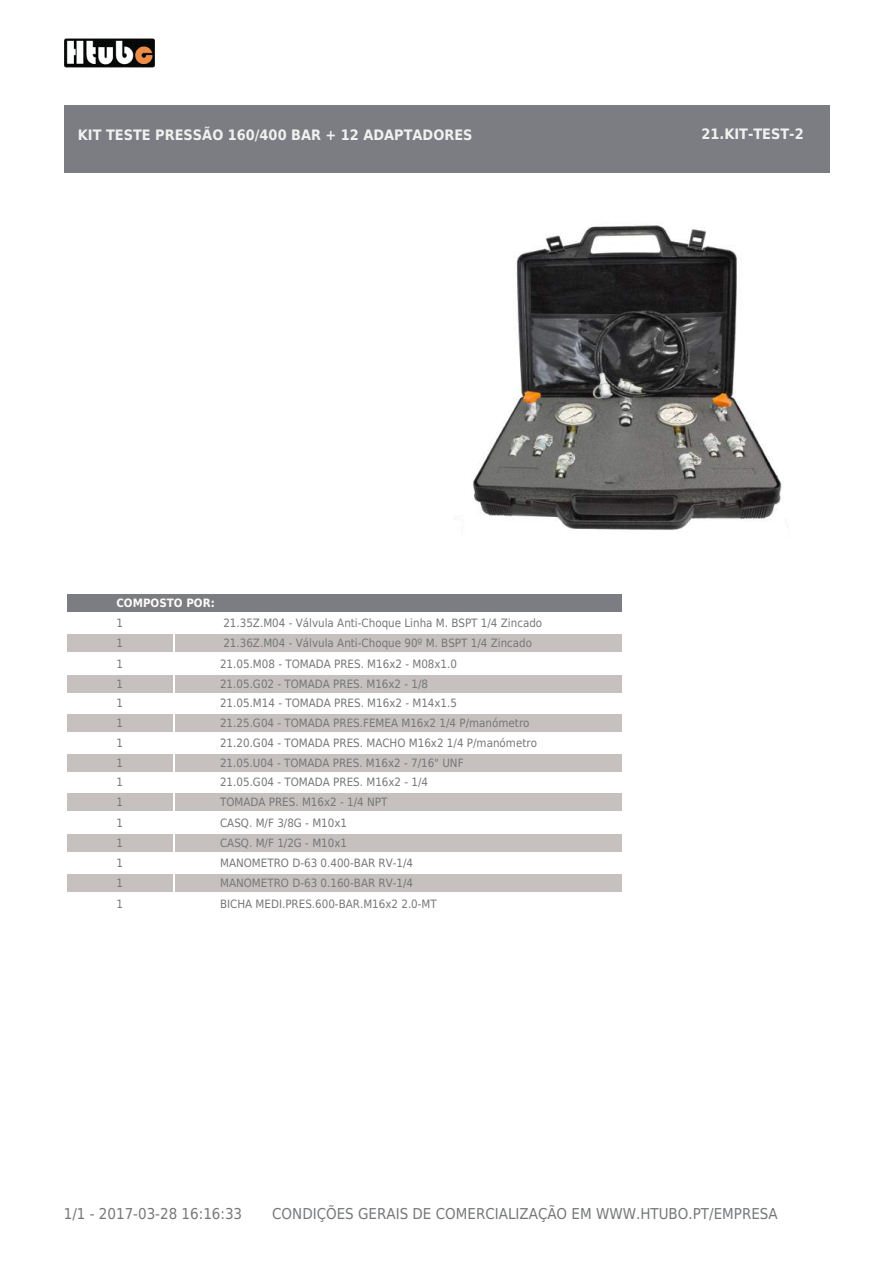
<style>
.page{position:relative;width:893px;height:1263px;background:#fff}
.page>*{position:absolute;margin:0;border:0;box-sizing:border-box;transform-origin:0 0}
.t1{font:15px "DejaVu Sans Condensed";color:#757779}
.t2{font:700 14.4px "DejaVu Sans Condensed";color:#f1f1f2}
.t3{font:11.55px "DejaVu Sans Condensed";color:#757779}
.t4{font:700 11.55px "DejaVu Sans Condensed";color:#fffbf9}
</style>
<div class="page">
<img style="left:64px;top:38px;width:91px;height:29px">
<div style="left:64px;top:105px;width:765px;height:68px;background:#7b7d82"></div>
<div style="left:67px;top:635px;width:106px;height:17px;background:#c6c1bf"></div>
<div style="left:175px;top:635px;width:446px;height:17px;background:#c6c1bf"></div>
<div style="left:67px;top:675px;width:106px;height:17px;background:#c6c1bf"></div>
<div style="left:175px;top:675px;width:446px;height:17px;background:#c6c1bf"></div>
<div style="left:67px;top:594px;width:554px;height:18px;background:#7b7d82"></div>
<div style="left:67px;top:714px;width:106px;height:18px;background:#c6c1bf"></div>
<div style="left:175px;top:714px;width:446px;height:18px;background:#c6c1bf"></div>
<div style="left:67px;top:754px;width:106px;height:18px;background:#c6c1bf"></div>
<div style="left:175px;top:754px;width:446px;height:18px;background:#c6c1bf"></div>
<div style="left:67px;top:793px;width:106px;height:18px;background:#c6c1bf"></div>
<div style="left:175px;top:793px;width:446px;height:18px;background:#c6c1bf"></div>
<div style="left:67px;top:834px;width:106px;height:17px;background:#c6c1bf"></div>
<div style="left:175px;top:834px;width:446px;height:17px;background:#c6c1bf"></div>
<div style="left:67px;top:874px;width:106px;height:17px;background:#c6c1bf"></div>
<div style="left:175px;top:874px;width:446px;height:17px;background:#c6c1bf"></div>
<img style="left:472px;top:225px;width:310px;height:305px">
<p class="t2" style="left:78px;top:123px;width:396px">KIT TESTE PRESSÃO 160/400 BAR + 12 ADAPTADORES</p>
<p class="t2" style="left:701px;top:122px;width:104px">21.KIT-TEST-2</p>
<p class="t4" style="left:116px;top:593px;width:100px">COMPOSTO POR:</p>
<p class="t3" style="left:116px;top:614px;width:8px">1</p>
<p class="t3" style="left:223px;top:614px;width:320px">21.35Z.M04 - Válvula Anti-Choque Linha M. BSPT 1/4 Zincado</p>
<p class="t3" style="left:116px;top:634px;width:8px">1</p>
<p class="t3" style="left:223px;top:634px;width:310px">21.36Z.M04 - Válvula Anti-Choque 90º M. BSPT 1/4 Zincado</p>
<p class="t3" style="left:116px;top:654px;width:8px">1</p>
<p class="t3" style="left:220px;top:654px;width:239px">21.05.M08 - TOMADA PRES. M16x2 - M08x1.0</p>
<p class="t3" style="left:116px;top:674px;width:8px">1</p>
<p class="t3" style="left:220px;top:674px;width:210px">21.05.G02 - TOMADA PRES. M16x2 - 1/8</p>
<p class="t3" style="left:116px;top:693px;width:8px">1</p>
<p class="t3" style="left:220px;top:693px;width:239px">21.05.M14 - TOMADA PRES. M16x2 - M14x1.5</p>
<p class="t3" style="left:116px;top:714px;width:8px">1</p>
<p class="t3" style="left:220px;top:714px;width:311px">21.25.G04 - TOMADA PRES.FEMEA M16x2 1/4 P/manómetro</p>
<p class="t3" style="left:116px;top:733px;width:8px">1</p>
<p class="t3" style="left:220px;top:733px;width:318px">21.20.G04 - TOMADA PRES. MACHO M16x2 1/4 P/manómetro</p>
<p class="t3" style="left:116px;top:754px;width:8px">1</p>
<p class="t3" style="left:220px;top:754px;width:245px">21.05.U04 - TOMADA PRES. M16x2 - 7/16" UNF</p>
<p class="t3" style="left:116px;top:772px;width:8px">1</p>
<p class="t3" style="left:220px;top:772px;width:210px">21.05.G04 - TOMADA PRES. M16x2 - 1/4</p>
<p class="t3" style="left:116px;top:793px;width:8px">1</p>
<p class="t3" style="left:220px;top:793px;width:169px">TOMADA PRES. M16x2 - 1/4 NPT</p>
<p class="t3" style="left:116px;top:813px;width:8px">1</p>
<p class="t3" style="left:220px;top:813px;width:129px">CASQ. M/F 3/8G - M10x1</p>
<p class="t3" style="left:116px;top:833px;width:8px">1</p>
<p class="t3" style="left:220px;top:833px;width:129px">CASQ. M/F 1/2G - M10x1</p>
<p class="t3" style="left:116px;top:853px;width:8px">1</p>
<p class="t3" style="left:220px;top:853px;width:195px">MANOMETRO D-63 0.400-BAR RV-1/4</p>
<p class="t3" style="left:116px;top:873px;width:8px">1</p>
<p class="t3" style="left:220px;top:873px;width:195px">MANOMETRO D-63 0.160-BAR RV-1/4</p>
<p class="t3" style="left:116px;top:894px;width:8px">1</p>
<p class="t3" style="left:220px;top:894px;width:218px">BICHA MEDI.PRES.600-BAR.M16x2 2.0-MT</p>
<p class="t1" style="left:64px;top:1201px;width:180px">1/1 - 2017-03-28 16:16:33</p>
<p class="t1" style="left:272px;top:1201px;width:507px">CONDIÇÕES GERAIS DE COMERCIALIZAÇÃO EM WWW.HTUBO.PT/EMPRESA</p>
</div>
